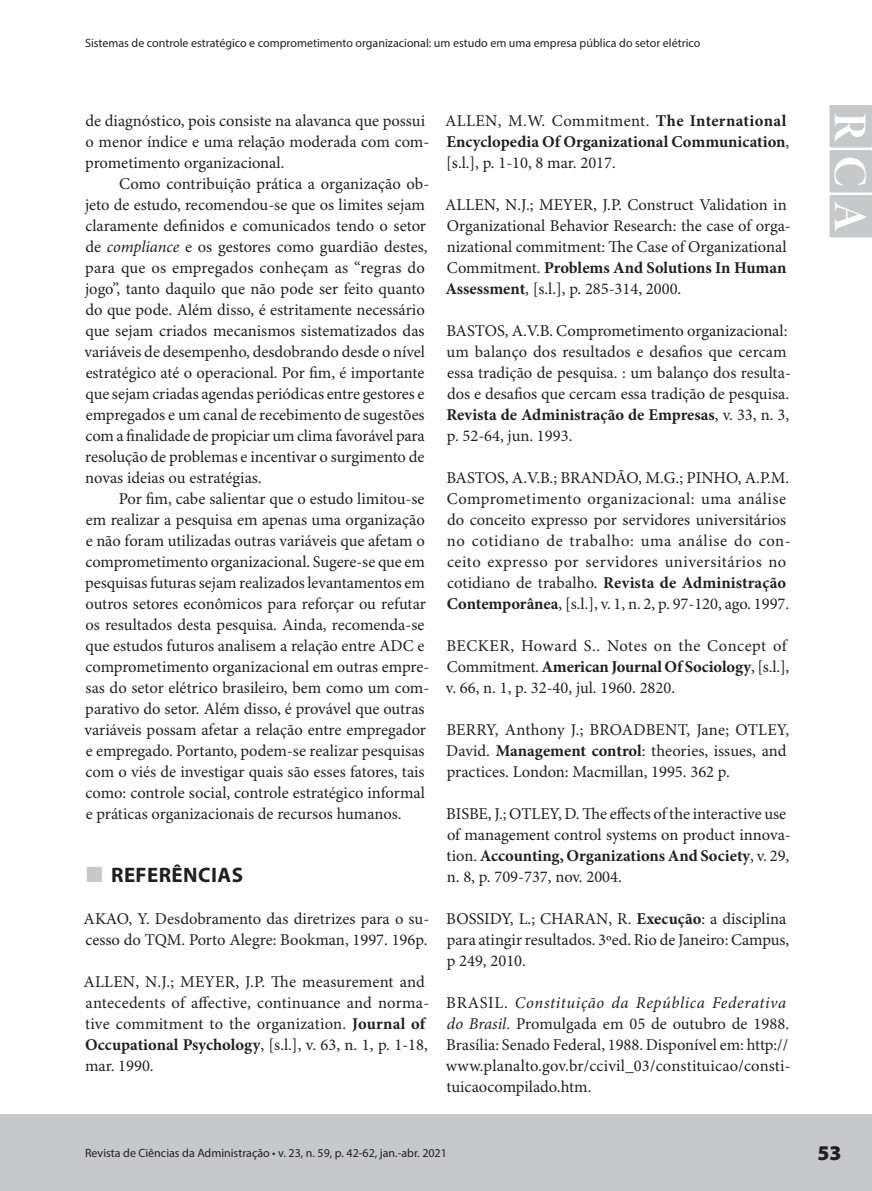
<style>
.page{position:relative;width:872px;height:1191px;background:#fff}
.page>*{position:absolute;margin:0;border:0;box-sizing:border-box;transform-origin:0 0}
.t1{font:46.8px "Minion Pro Bold Disp";color:#fff}
.t2{font:700 21px "Myriad Pro";letter-spacing:.02em;color:#231f20}
.t3{font:900 21px "Myriad Pro";color:#231f20}
.t4{font:16.5px/21px "Minion Pro";color:#231f20}
.t5{font:16.5px/21px "Minion Pro";letter-spacing:.025em;color:#231f20}
.t6{font:16.5px/21px "Minion Pro";letter-spacing:.02em;color:#231f20}
.t7{font:700 16.5px/21px "Minion Pro";color:#231f20}
.t8{font:12px "Myriad Pro";color:#231f20}
.s1{font-style:italic}
.s2{font-weight:700}
.s3{font-weight:400}
</style>
<div class="page">
<div style="left:0;top:1114px;width:872px;height:77px;background:#c7c8ca"></div>
<div style="left:829px;top:105px;width:43px;height:43px;background:#c7c8ca"></div>
<div style="left:829px;top:150px;width:43px;height:42px;background:#c7c8ca"></div>
<div style="left:829px;top:195px;width:43px;height:42px;background:#c7c8ca"></div>
<p class="t8" style="left:85px;top:35px;width:617px">Sistemas de controle estratégico e comprometimento organizacional: um estudo em uma empresa pública do setor elétrico</p>
<p class="t4" style="left:85px;top:111px;width:345px">de diagnóstico, pois consiste na alavanca que possui o menor índice e uma relação moderada com com&shy;prometimento organizacional.</p>
<p class="t4" style="left:84px;top:174px;width:346px;text-indent:35px">Como contribuição prática a organização ob&shy;jeto de estudo, recomendou-se que os limites sejam claramente definidos e comunicados tendo o setor de <span class="s1">compliance</span> e os gestores como guardião destes, para que os empregados conheçam as “regras do jogo”, tanto daquilo que não pode ser feito quanto do que pode. Além disso, é estritamente necessário que sejam criados mecanismos sistematizados das variáveis de desempenho, desdobrando desde o nível estratégico até o operacional. Por fim, é importante que sejam criadas agendas periódicas entre gestores e empregados e um canal de recebimento de sugestões com a finalidade de propiciar um clima favorável para resolução de problemas e incentivar o surgimento de novas ideias ou estratégias.</p>
<p class="t4" style="left:84px;top:489px;width:346px;text-indent:34px">Por fim, cabe salientar que o estudo limitou-se em realizar a pesquisa em apenas uma organização e não foram utilizadas outras variáveis que afetam o comprometimento organizacional. Sugere-se que em pesquisas futuras sejam realizados levantamentos em outros setores econômicos para reforçar ou refutar os resultados desta pesquisa. Ainda, recomenda-se que estudos futuros analisem a relação entre ADC e comprometimento organizacional em outras empre&shy;sas do setor elétrico brasileiro, bem como um com&shy;parativo do setor. Além disso, é provável que outras variáveis possam afetar a relação entre empregador e empregado. Portanto, podem-se realizar pesquisas com o viés de investigar quais são esses fatores, tais como: controle social, controle estratégico informal e práticas organizacionais de recursos humanos.</p>
<p class="t2" style="left:111px;top:861px;width:133px">REFERÊNCIAS</p>
<p class="t4" style="left:84px;top:909px;width:347px">AKAO, Y. Desdobramento das diretrizes para o su&shy;cesso do TQM. Porto Alegre: Bookman, 1997. 196p.</p>
<p class="t4" style="left:84px;top:972px;width:347px">ALLEN, N.J.; MEYER, J.P. The measurement and antecedents of affective, continuance and norma&shy;tive commitment to the organization. <span class="s2">Journal of Occupational Psychology</span>, [s.l.], v. 63, n. 1, p. 1-18, mar. 1990.</p>
<p class="t7" style="left:445px;top:111px;width:346px"><span class="s3">ALLEN, M.W. Commitment.</span> The International<br>Encyclopedia Of Organizational Communication<span class="s3">, [s.l.], p. 1-10, 8 mar. 2017.</span></p>
<p class="t4" style="left:445px;top:195px;width:347px">ALLEN, N.J.; MEYER, J.P. Construct Validation in Organizational Behavior Research: the case of orga&shy;nizational commitment: The Case of Organizational Commitment. <span class="s2">Problems And Solutions In Human Assessment</span>, [s.l.], p. 285-314, 2000.</p>
<p class="t4" style="left:446px;top:321px;width:346px">BASTOS, A.V.B. Comprometimento organizacional: um balanço dos resultados e desafios que cercam essa tradição de pesquisa. : um balanço dos resulta&shy;dos e desafios que cercam essa tradição de pesquisa.<br><span class="s2">Revista de Administração de Empresas</span>, v. 33, n. 3, p. 52-64, jun. 1993.</p>
<p class="t5" style="left:446px;top:468px;width:346px">BASTOS, A.V.B.; BRANDÃO, M.G.; PINHO, A.P.M.<br>Comprometimento organizacional: uma análise do conceito expresso por servidores universitários no cotidiano de trabalho: uma análise do con&shy;ceito expresso por servidores universitários no cotidiano de trabalho. <span class="s2">Revista de Administração Contemporânea</span>, [s.l.], v. 1, n. 2, p. 97-120, ago. 1997.</p>
<p class="t6" style="left:446px;top:636px;width:345px">BECKER, Howard S.. Notes on the Concept of<br>Commitment. <span class="s2">American Journal Of Sociology</span>, [s.l.], v. 66, n. 1, p. 32-40, jul. 1960. 2820.</p>
<p class="t4" style="left:446px;top:720px;width:345px">BERRY, Anthony J.; BROADBENT, Jane; OTLEY,<br>David. <span class="s2">Management control</span>: theories, issues, and practices. London: Macmillan, 1995. 362 p.</p>
<p class="t4" style="left:446px;top:804px;width:346px">BISBE, J.; OTLEY, D. The effects of the interactive use of management control systems on product innova&shy;tion. <span class="s2">Accounting, Organizations And Society</span>, v. 29, n. 8, p. 709-737, nov. 2004.</p>
<p class="t4" style="left:446px;top:909px;width:344px">BOSSIDY, L.; CHARAN, R. <span class="s2">Execução</span>: a disciplina para atingir resultados. 3ºed. Rio de Janeiro: Campus, p 249, 2010.</p>
<p class="t4" style="left:446px;top:993px;width:346px">BRASIL. <span class="s1">Constituição da República Federativa do Brasil</span>. Promulgada em 05 de outubro de 1988.<br>Brasília: Senado Federal, 1988. Disponível em: http:// www.planalto.gov.br/ccivil_03/constituicao/consti&shy;tuicaocompilado.htm.</p>
<h1 class="t1" style="left:878px;top:112px;width:121px;rotate:90deg">RCA</h1>
<p class="t8" style="left:85px;top:1145px;width:363px">Revista de Ciências da Administração • v. 23, n. 59, p. 42-62, jan.-abr. 2021</p>
<p class="t3" style="left:817px;top:1141px;width:26px">53</p>
</div>
